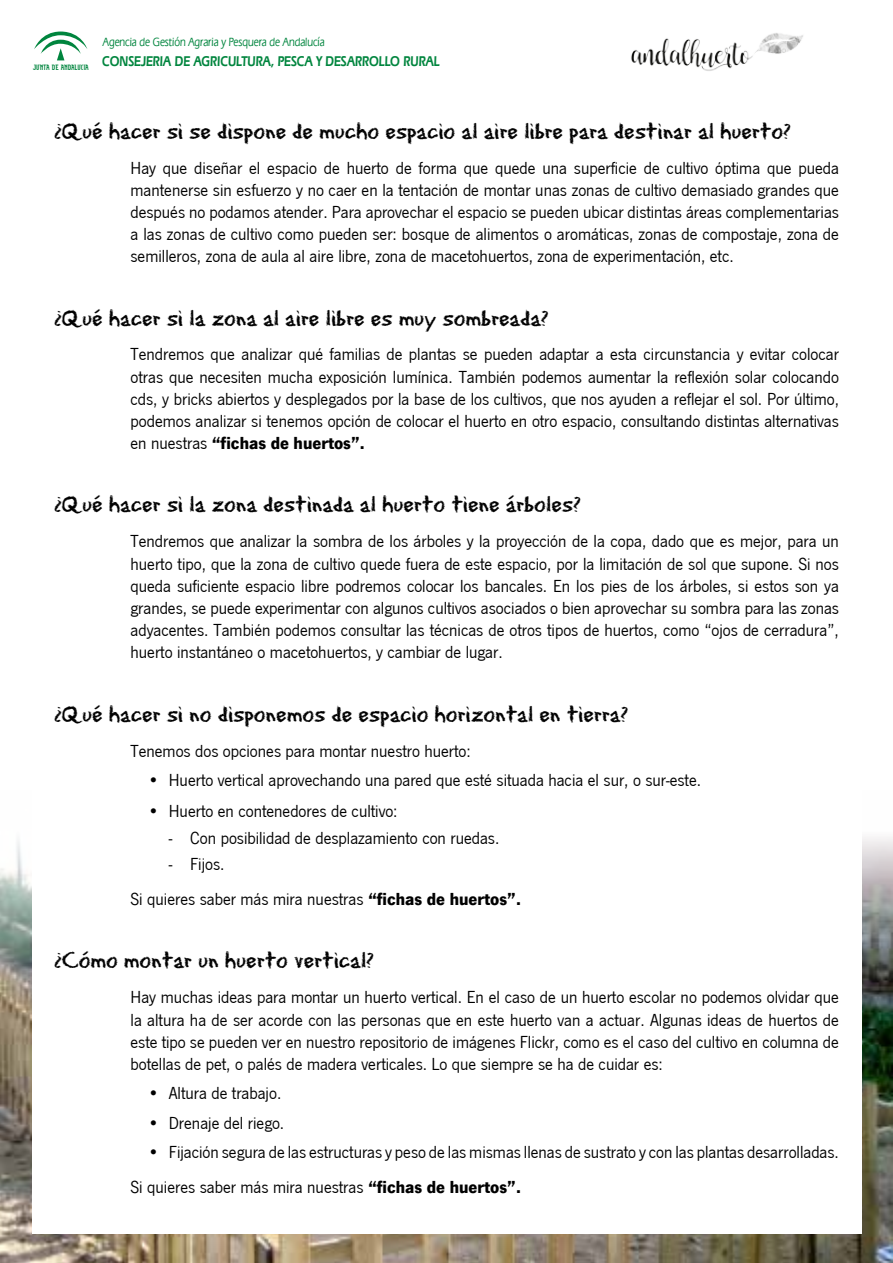
<style>
.page{position:relative;width:893px;height:1263px;background:#fff}
.page>*{position:absolute;margin:0;border:0;box-sizing:border-box;transform-origin:0 0}
.t1{font:24px "Eraser Dust";color:#000}
.t2{font:18px/22.2px "News Got T";color:#000;text-align:justify}
.t3{font:600 14.85px "Eras IT Cby BT";color:#00853e;scale:.8 1}
.t4{font:500 12.45px "Eras IT Cby BT";color:#00853e;scale:.8 1}
.t5{font:4.2px "Alfabeto Andaluz Bsico";color:#00853e;scale:.95 1}
.s1{font-weight:700}
</style>
<div class="page">
<img style="left:0;top:837px;width:892px;height:426px">
<div style="left:32px;top:39px;width:829px;height:1195px;background:#fff"></div>
<svg style="left:34px;top:32px;width:53px;height:28px"></svg>
<img style="left:631px;top:33px;width:172px;height:38px">
<p class="t5" style="left:33px;top:67px;width:61px">JUNTA DE ANDALUCIA</p>
<p class="t4" style="left:103px;top:35px;width:279px">Agencia de Gestión Agraria y Pesquera de Andalucía</p>
<p class="t3" style="left:102px;top:52px;width:423px">CONSEJERIA DE AGRICULTURA, PESCA Y DESARROLLO RURAL</p>
<h1 class="t1" style="left:54px;top:114px;width:739px">¿Qué hacer si se dispone de mucho espacio al aire libre para destinar al huerto?</h1>
<p class="t2" style="left:131px;top:157px;width:710px">Hay que diseñar el espacio de huerto de forma que quede una superficie de cultivo óptima que pueda mantenerse sin esfuerzo y no caer en la tentación de montar unas zonas de cultivo demasiado grandes que después no podamos atender. Para aprovechar el espacio se pueden ubicar distintas áreas complementarias a las zonas de cultivo como pueden ser: bosque de alimentos o aromáticas, zonas de compostaje, zona de semilleros, zona de aula al aire libre, zona de macetohuertos, zona de experimentación, etc.</p>
<h1 class="t1" style="left:54px;top:301px;width:496px">¿Qué hacer si la zona al aire libre es muy sombreada?</h1>
<p class="t2" style="left:131px;top:344px;width:710px">Tendremos que analizar qué familias de plantas se pueden adaptar a esta circunstancia y evitar colocar otras que necesiten mucha exposición lumínica. También podemos aumentar la reflexión solar colocando cds, y bricks abiertos y desplegados por la base de los cultivos, que nos ayuden a reflejar el sol. Por último, podemos analizar si tenemos opción de colocar el huerto en otro espacio, consultando distintas alternativas en nuestras <span class="s1">“fichas de huertos”.</span></p>
<h1 class="t1" style="left:54px;top:488px;width:528px">¿Qué hacer si la zona destinada al huerto tiene árboles?</h1>
<p class="t2" style="left:131px;top:531px;width:710px">Tendremos que analizar la sombra de los árboles y la proyección de la copa, dado que es mejor, para un huerto tipo, que la zona de cultivo quede fuera de este espacio, por la limitación de sol que supone. Si nos queda suficiente espacio libre podremos colocar los bancales. En los pies de los árboles, si estos son ya grandes, se puede experimentar con algunos cultivos asociados o bien aprovechar su sombra para las zonas adyacentes. También podemos consultar las técnicas de otros tipos de huertos, como “ojos de cerradura”, huerto instantáneo o macetohuertos, y cambiar de lugar.</p>
<h1 class="t1" style="left:54px;top:697px;width:576px">¿Qué hacer si no disponemos de espacio horizontal en tierra?</h1>
<p class="t2" style="left:131px;top:740px;width:342px">Tenemos dos opciones para montar nuestro huerto:</p>
<p class="t2" style="left:148px;top:769px;width:555px">• Huerto vertical aprovechando una pared que esté situada hacia el sur, o sur-este.</p>
<p class="t2" style="left:148px;top:800px;width:252px">• Huerto en contenedores de cultivo:</p>
<p class="t2" style="left:169px;top:827px;width:332px">- Con posibilidad de desplazamiento con ruedas.</p>
<p class="t2" style="left:131px;top:847px;width:392px;line-height:35px;text-indent:38px">- Fijos.<br>Si quieres saber más mira nuestras <span class="s1">“fichas de huertos”.</span></p>
<h1 class="t1" style="left:54px;top:944px;width:322px">¿Cómo montar un huerto vertical?</h1>
<p class="t2" style="left:131px;top:986px;width:710px">Hay muchas ideas para montar un huerto vertical. En el caso de un huerto escolar no podemos olvidar que la altura ha de ser acorde con las personas que en este huerto van a actuar. Algunas ideas de huertos de este tipo se pueden ver en nuestro repositorio de imágenes Flickr, como es el caso del cultivo en columna de botellas de pet, o palés de madera verticales. Lo que siempre se ha de cuidar es:</p>
<p class="t2" style="left:148px;top:1083px;width:135px">• Altura de trabajo.</p>
<p class="t2" style="left:148px;top:1112px;width:138px">• Drenaje del riego.</p>
<p class="t2" style="left:131px;top:1135px;width:710px;line-height:35px;text-indent:17px">• Fijación segura de las estructuras y peso de las mismas llenas de sustrato y con las plantas desarrolladas.<br>Si quieres saber más mira nuestras <span class="s1">“fichas de huertos”.</span></p>
</div>
